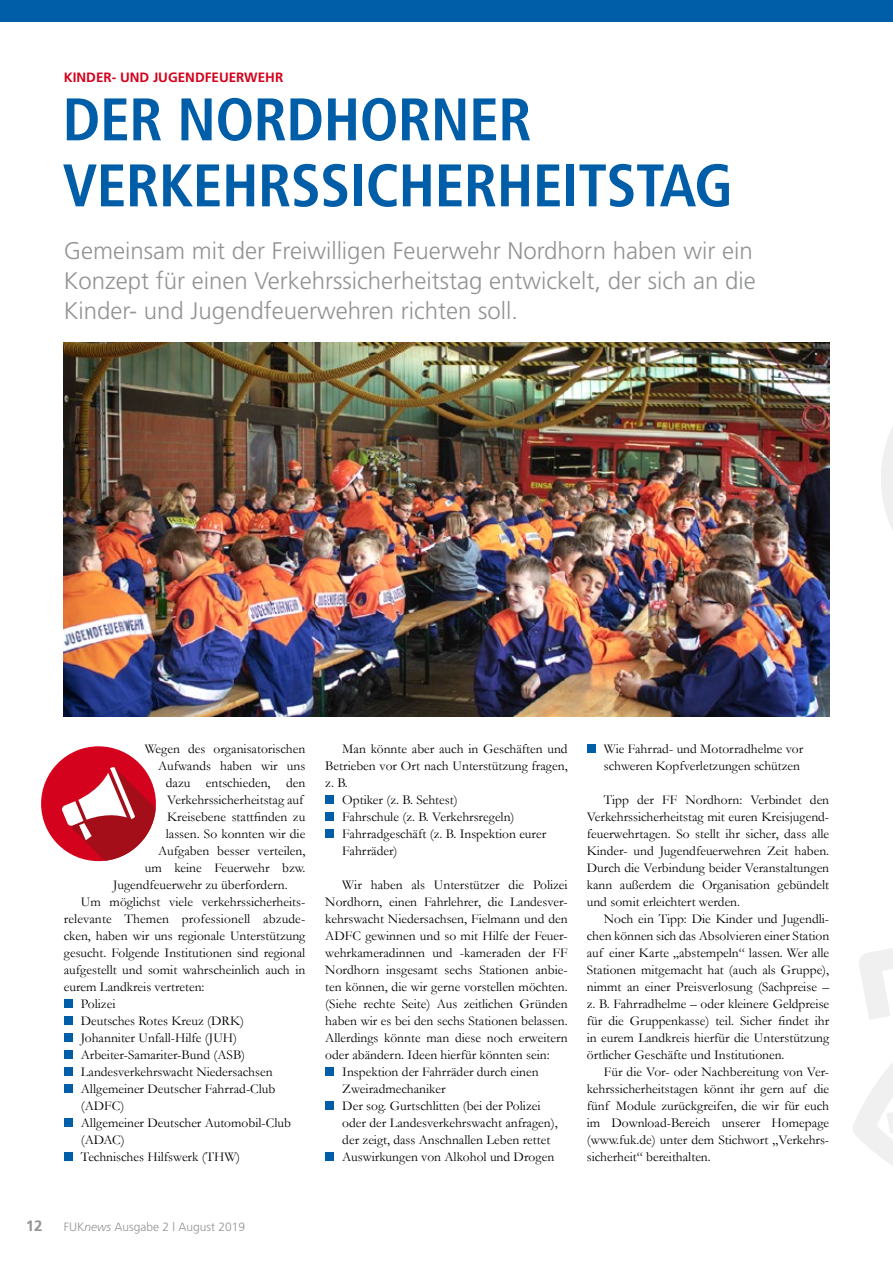
<style>
.page{position:relative;width:893px;height:1263px;background:#fff}
.page>*{position:absolute;margin:0;border:0;box-sizing:border-box;transform-origin:0 0}
.t1{font:700 condensed 60px/66px "Frutiger";letter-spacing:-.01em;color:#005ea8}
.t2{font:300 24px/30px "Frutiger";color:#929395}
.t3{font:700 15px "Frutiger";color:#929395}
.t4{font:13.5px/17px "Garamond";color:#000;text-align:justify}
.t5{font:700 13.5px "Frutiger";color:#d4021d}
.t6{font:300 12px "Frutiger";color:#929395}
.s1{font-style:italic}
</style>
<div class="page">
<div style="left:0;top:0;width:893px;height:21px;background:#005ea8"></div>
<svg style="left:853px;top:948px;width:40px;height:218px"></svg>
<svg style="left:881px;top:426px;width:12px;height:104px"></svg>
<div style="left:325px;top:795px;width:9px;height:9px;background:#005ea8"></div>
<div style="left:325px;top:812px;width:9px;height:9px;background:#005ea8"></div>
<div style="left:325px;top:829px;width:9px;height:9px;background:#005ea8"></div>
<div style="left:325px;top:1067px;width:9px;height:9px;background:#005ea8"></div>
<div style="left:325px;top:1101px;width:9px;height:9px;background:#005ea8"></div>
<div style="left:325px;top:1152px;width:9px;height:9px;background:#005ea8"></div>
<div style="left:587px;top:744px;width:8px;height:9px;background:#005ea8"></div>
<div style="left:64px;top:999px;width:8px;height:9px;background:#005ea8"></div>
<div style="left:64px;top:1016px;width:8px;height:9px;background:#005ea8"></div>
<div style="left:64px;top:1033px;width:8px;height:9px;background:#005ea8"></div>
<div style="left:64px;top:1050px;width:8px;height:9px;background:#005ea8"></div>
<div style="left:64px;top:1067px;width:8px;height:9px;background:#005ea8"></div>
<div style="left:64px;top:1084px;width:8px;height:9px;background:#005ea8"></div>
<div style="left:64px;top:1118px;width:8px;height:9px;background:#005ea8"></div>
<div style="left:64px;top:1152px;width:8px;height:9px;background:#005ea8"></div>
<svg style="left:41px;top:746px;width:115px;height:115px"></svg>
<img style="left:64px;top:342px;width:765px;height:374px">
<p class="t5" style="left:64px;top:70px;width:221px">KINDER- UND JUGENDFEUERWEHR</p>
<h1 class="t1" style="left:63px;top:87px;width:672px">DER NORDHORNER<br>VERKEHRSSICHERHEITSTAG</h1>
<h2 class="t2" style="left:64px;top:236px;width:694px">Gemeinsam mit der Freiwilligen Feuerwehr Nordhorn haben wir ein<br>Konzept für einen Verkehrssicherheitstag entwickelt, der sich an die<br>Kinder- und Jugendfeuerwehren richten soll.</h2>
<p class="t4" style="left:145px;top:740px;width:162px">Wegen des organisatorischen</p>
<p class="t4" style="left:158px;top:757px;width:149px">Aufwands haben wir uns</p>
<p class="t4" style="left:166px;top:774px;width:141px">dazu entschieden, den</p>
<p class="t4" style="left:167px;top:791px;width:138px">Verkehrssicherheitstag auf</p>
<p class="t4" style="left:167px;top:808px;width:139px">Kreisebene stattfinden zu</p>
<p class="t4" style="left:166px;top:825px;width:141px">lassen. So konnten wir die</p>
<p class="t4" style="left:158px;top:842px;width:149px">Aufgaben besser verteilen,</p>
<p class="t4" style="left:145px;top:859px;width:162px">um keine Feuerwehr bzw.</p>
<p class="t4" style="left:113px;top:876px;width:176px">Jugendfeuerwehr zu überfordern.</p>
<p class="t4" style="left:81px;top:893px;width:226px">Um möglichst viele verkehrssicherheits-</p>
<p class="t4" style="left:64px;top:910px;width:243px">relevante Themen professionell abzude-</p>
<p class="t4" style="left:64px;top:927px;width:243px">cken, haben wir uns regionale Unterstützung</p>
<p class="t4" style="left:64px;top:944px;width:243px">gesucht. Folgende Institutionen sind regional</p>
<p class="t4" style="left:64px;top:961px;width:243px">aufgestellt und somit wahrscheinlich auch in</p>
<p class="t4" style="left:64px;top:978px;width:142px">eurem Landkreis vertreten:</p>
<p class="t4" style="left:81px;top:995px;width:36px">Polizei</p>
<p class="t4" style="left:81px;top:1012px;width:165px">Deutsches Rotes Kreuz (DRK)</p>
<p class="t4" style="left:81px;top:1029px;width:158px">Johanniter Unfall-Hilfe (JUH)</p>
<p class="t4" style="left:81px;top:1046px;width:166px">Arbeiter-Samariter-Bund (ASB)</p>
<p class="t4" style="left:81px;top:1063px;width:193px">Landesverkehrswacht Niedersachsen</p>
<p class="t4" style="left:81px;top:1080px;width:196px">Allgemeiner Deutscher Fahrrad-Club</p>
<p class="t4" style="left:81px;top:1097px;width:45px">(ADFC)</p>
<p class="t4" style="left:81px;top:1114px;width:212px">Allgemeiner Deutscher Automobil-Club</p>
<p class="t4" style="left:81px;top:1131px;width:45px">(ADAC)</p>
<p class="t4" style="left:81px;top:1148px;width:161px">Technisches Hilfswerk (THW)</p>
<p class="t4" style="left:342px;top:740px;width:227px">Man könnte aber auch in Geschäften und</p>
<p class="t4" style="left:325px;top:757px;width:244px">Betrieben vor Ort nach Unterstützung fragen,</p>
<p class="t4" style="left:325px;top:774px;width:24px">z. B.</p>
<p class="t4" style="left:342px;top:791px;width:117px">Optiker (z. B. Sehtest)</p>
<p class="t4" style="left:342px;top:808px;width:174px">Fahrschule (z. B. Verkehrsregeln)</p>
<p class="t4" style="left:342px;top:825px;width:205px">Fahrradgeschäft (z. B. Inspektion eurer</p>
<p class="t4" style="left:342px;top:842px;width:57px">Fahrräder)</p>
<p class="t4" style="left:342px;top:876px;width:227px">Wir haben als Unterstützer die Polizei</p>
<p class="t4" style="left:325px;top:893px;width:244px">Nordhorn, einen Fahrlehrer, die Landesver-</p>
<p class="t4" style="left:325px;top:910px;width:244px">kehrswacht Niedersachsen, Fielmann und den</p>
<p class="t4" style="left:325px;top:927px;width:244px">ADFC gewinnen und so mit Hilfe der Feuer-</p>
<p class="t4" style="left:325px;top:944px;width:244px">wehrkameradinnen und -kameraden der FF</p>
<p class="t4" style="left:325px;top:961px;width:244px">Nordhorn insgesamt sechs Stationen anbie-</p>
<p class="t4" style="left:325px;top:978px;width:244px">ten können, die wir gerne vorstellen möchten.</p>
<p class="t4" style="left:325px;top:995px;width:244px">(Siehe rechte Seite) Aus zeitlichen Gründen</p>
<p class="t4" style="left:325px;top:1012px;width:244px">haben wir es bei den sechs Stationen belassen.</p>
<p class="t4" style="left:325px;top:1029px;width:244px">Allerdings könnte man diese noch erweitern</p>
<p class="t4" style="left:325px;top:1046px;width:226px">oder abändern. Ideen hierfür könnten sein:</p>
<p class="t4" style="left:342px;top:1063px;width:198px">Inspektion der Fahrräder durch einen</p>
<p class="t4" style="left:342px;top:1080px;width:105px">Zweiradmechaniker</p>
<p class="t4" style="left:342px;top:1097px;width:200px">Der sog. Gurtschlitten (bei der Polizei</p>
<p class="t4" style="left:342px;top:1114px;width:217px">oder der Landesverkehrswacht anfragen),</p>
<p class="t4" style="left:342px;top:1131px;width:209px">der zeigt, dass Anschnallen Leben rettet</p>
<p class="t4" style="left:342px;top:1148px;width:213px">Auswirkungen von Alkohol und Drogen</p>
<p class="t4" style="left:604px;top:740px;width:201px">Wie Fahrrad- und Motorradhelme vor schweren Kopfverletzungen schützen</p>
<p class="t4" style="left:587px;top:791px;width:244px;text-indent:17px">Tipp der FF Nordhorn: Verbindet den Verkehrssicherheitstag mit euren Kreisjugend&shy;feuerwehrtagen. So stellt ihr sicher, dass alle Kinder- und Jugendfeuerwehren Zeit haben.<br>Durch die Verbindung beider Veranstaltungen kann außerdem die Organisation gebündelt und somit erleichtert werden.</p>
<p class="t4" style="left:587px;top:910px;width:244px;text-indent:17px">Noch ein Tipp: Die Kinder und Jugendli&shy;chen können sich das Absolvieren einer Station auf einer Karte „abstempeln“ lassen. Wer alle Stationen mitgemacht hat (auch als Gruppe), nimmt an einer Preisverlosung (Sachpreise – z. B. Fahrradhelme – oder kleinere Geldpreise für die Gruppenkasse) teil. Sicher findet ihr in eurem Landkreis hierfür die Unterstützung örtlicher Geschäfte und Institutionen.</p>
<p class="t4" style="left:587px;top:1063px;width:244px;text-indent:17px">Für die Vor- oder Nachbereitung von Ver&shy;kehrssicherheitstagen könnt ihr gern auf die fünf Module zurückgreifen, die wir für euch im Download-Bereich unserer Homepage (www.fuk.de) unter dem Stichwort „Verkehrs&shy;sicherheit“ bereithalten.</p>
<p class="t3" style="left:26px;top:1217px;width:18px">12</p>
<p class="t6" style="left:64px;top:1220px;width:183px">FUK<span class="s1">news</span> Ausgabe 2 | August 2019</p>
</div>
